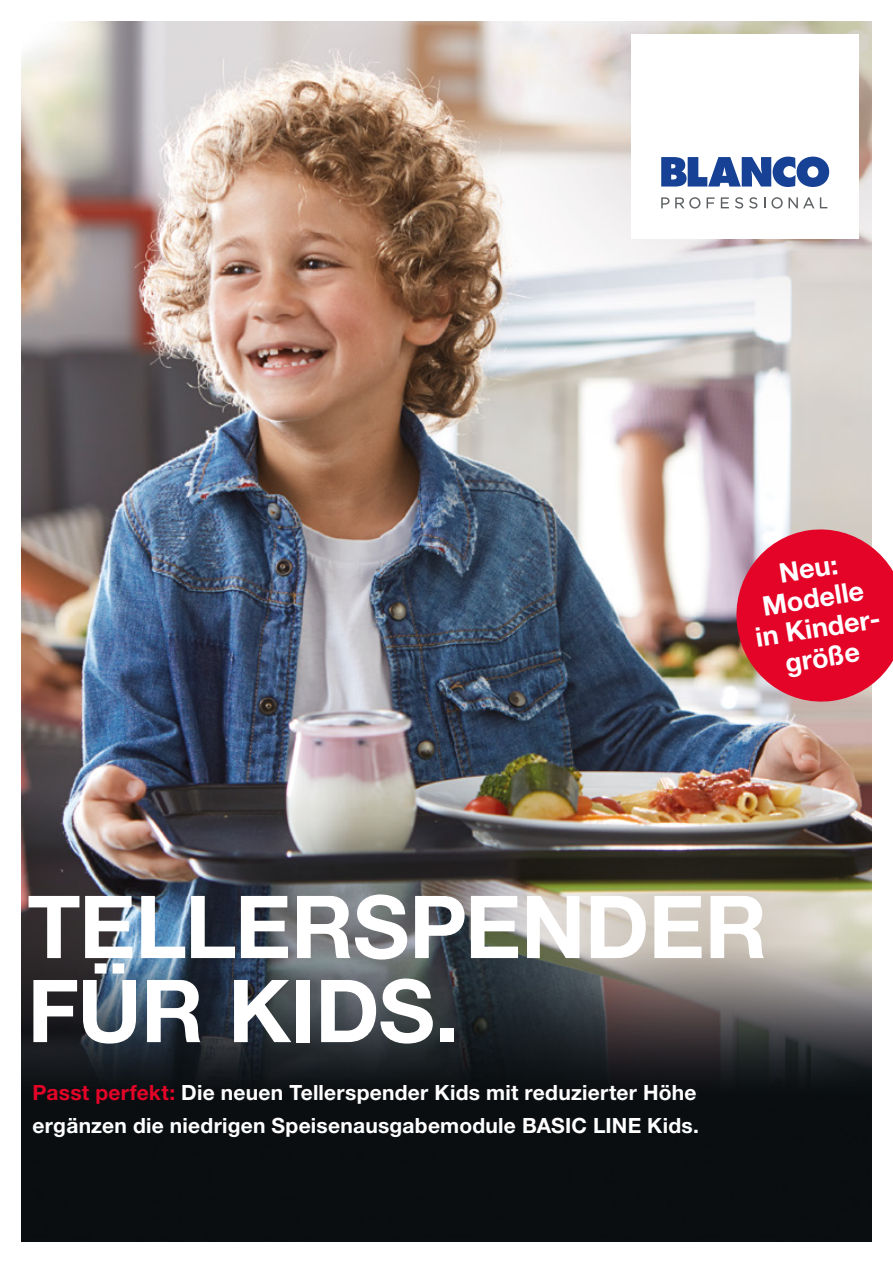
<style>
.page{position:relative;width:893px;height:1263px;background:#fff}
.page>*{position:absolute;margin:0;border:0;box-sizing:border-box;transform-origin:0 0}
.t1{font:700 87px/84px "Helvetica Neue LTW1 G";letter-spacing:-.01em;color:#fff}
.t2{font:700 27px/30px "Helvetica Neue LTW1 G";color:#fff;text-align:center}
.t3{font:700 21px/33px "Helvetica Neue LTW1 G";letter-spacing:.01em;color:#fff}
.s1{color:#e40428}
</style>
<div class="page">
<img style="left:21px;top:21px;width:851px;height:1221px">
<svg style="left:731px;top:524px;width:162px;height:183px;background:#df3650"></svg>
<div style="left:631px;top:34px;width:228px;height:204px;background:#fff"></div>
<svg style="left:661px;top:157px;width:168px;height:30px"></svg>
<svg style="left:661px;top:197px;width:8px;height:11px"></svg>
<svg style="left:675px;top:197px;width:25px;height:12px"></svg>
<svg style="left:707px;top:197px;width:8px;height:11px"></svg>
<svg style="left:721px;top:197px;width:8px;height:11px"></svg>
<svg style="left:735px;top:197px;width:8px;height:12px"></svg>
<svg style="left:749px;top:197px;width:8px;height:12px"></svg>
<svg style="left:771px;top:197px;width:43px;height:12px"></svg>
<svg style="left:820px;top:197px;width:7px;height:11px"></svg>
<p class="t2" style="left:744px;top:563px;width:130px;rotate:-9deg">Neu:<br>Modelle in Kinder&shy;größe</p>
<h1 class="t1" style="left:27px;top:884px;width:741px">TELLERSPENDER<br>FÜR KIDS.</h1>
<p class="t3" style="left:33px;top:1075px;width:668px"><span class="s1">Passt perfekt:</span> Die neuen Tellerspender Kids mit reduzierter Höhe ergänzen die niedrigen Speisenausgabemodule BASIC LINE Kids.</p>
</div>
